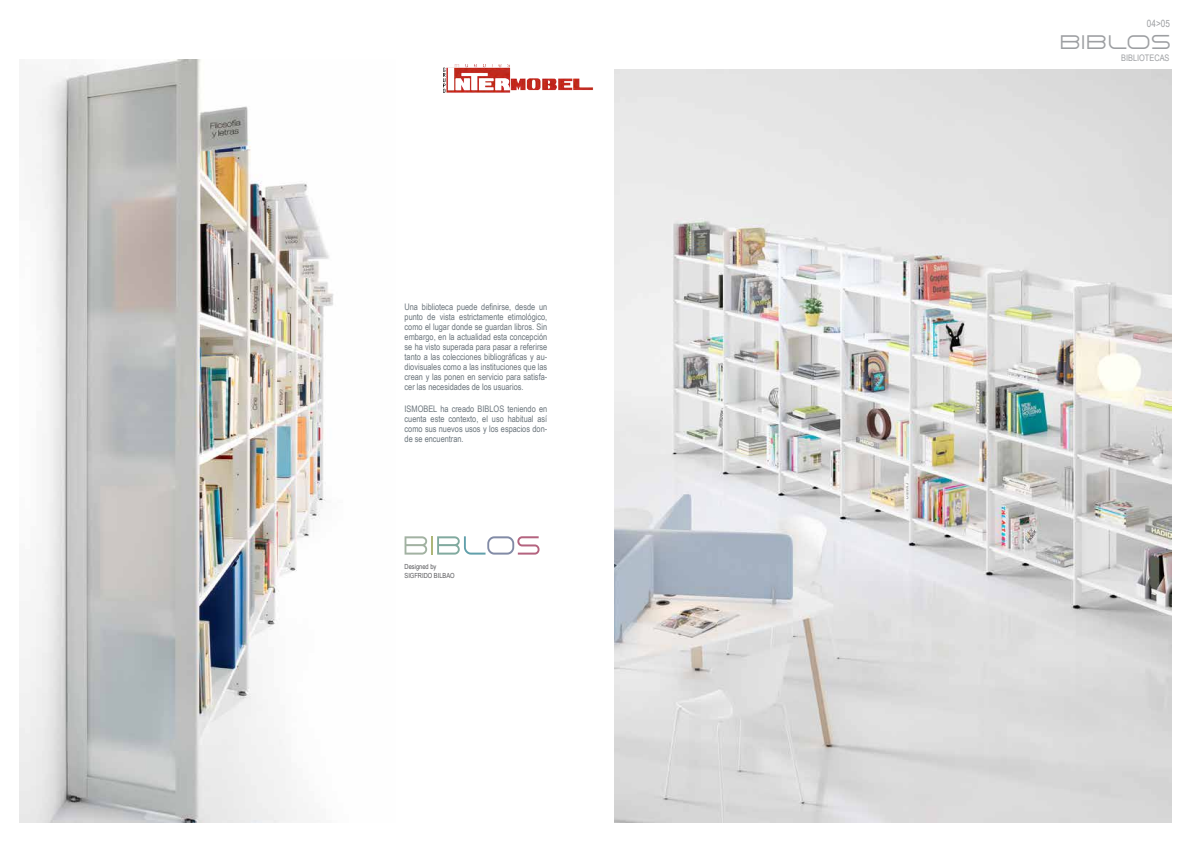
<style>
.page{position:relative;width:1191px;height:842px;background:#fff}
.page>*{position:absolute;margin:0;border:0;box-sizing:border-box;transform-origin:0 0}
.t1{font:300 20px "Arkitech";color:#9d9fa2}
.t2{font:10px "Arial Narrow";color:#9d9fa2}
.t3{font:9px/10px "Arial Narrow";color:#6a747b;text-align:justify}
.t4{font:9px "Arial Narrow";color:#9d9fa2}
.t5{font:7px/9px "Arial Narrow";color:#565659}
</style>
<div class="page">
<img style="left:615px;top:69px;width:556px;height:753px">
<img style="left:20px;top:60px;width:314px;height:762px">
<svg style="left:404px;top:536px;width:135px;height:19px"></svg>
<img style="left:443px;top:65px;width:151px;height:28px">
<p class="t3" style="left:404px;top:301px;width:144px">Una biblioteca puede definirse, desde un punto de vista estrictamente etimológico, como el lugar donde se guardan libros. Sin embargo, en la actualidad esta concepción se ha visto superada para pasar a referirse tanto a las colecciones bibliográficas y au&shy;diovisuales como a las instituciones que las crean y las ponen en servicio para satisfa&shy;cer las necesidades de los usuarios.</p>
<p class="t3" style="left:404px;top:403px;width:144px">ISMOBEL ha creado BIBLOS teniendo en cuenta este contexto, el uso habitual así como sus nuevos usos y los espacios don&shy;de se encuentran.</p>
<p class="t5" style="left:404px;top:562px;width:52px">Designed by<br>SIGFRIDO BILBAO</p>
<p class="t2" style="left:1146px;top:16px;width:25px">04&gt;05</p>
<h1 class="t1" style="left:1059px;top:28px;width:114px">BIBLOS</h1>
<p class="t4" style="left:1121px;top:51px;width:50px">BIBLIOTECAS</p>
</div>
